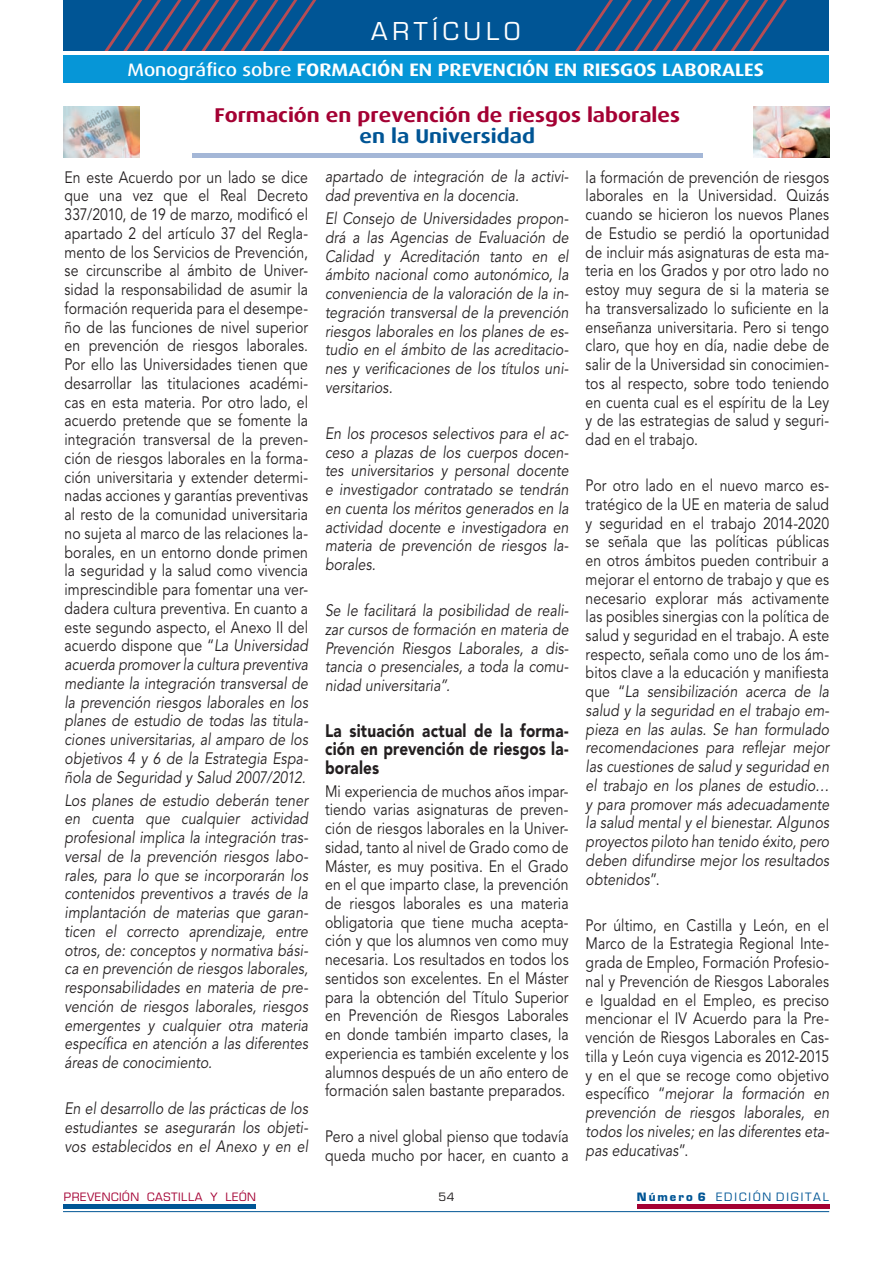
<style>
.page{position:relative;width:893px;height:1263px;background:#fff}
.page>*{position:absolute;margin:0;border:0;box-sizing:border-box;transform-origin:0 0}
.t1{font:24px "Eurostile";letter-spacing:.2em;color:#fff}
.t2{font:700 19.95px/21px "Dax Wide";color:#a40133;text-align:center}
.t3{font:900 18px/18.5px "Avenir";letter-spacing:.01em;color:#231f20;text-align:justify;scale:.85 1}
.t4{font:700 18px "Dax Wide";color:#fff}
.t5{font:16.5px/18.8px "Avenir";letter-spacing:.005em;color:#231f20;text-align:justify;scale:.85 1}
.t6{font:italic 16.5px/18.8px "Avenir";letter-spacing:.005em;color:#231f20;text-align:justify;scale:.85 1}
.t7{font:11.25px "Eurostile";letter-spacing:.05em;color:#a40133}
.t8{font:11.25px "Eurostile";letter-spacing:.175em;color:#005595}
.t9{font:11.25px "Eurostile";color:#231f20}
.s1{font-weight:500}
.s2{color:#005595}
.s3{font-style:italic}
.s4{font-weight:700}
</style>
<div class="page">
<div style="left:63px;top:0;width:765px;height:62px;background:#005595"></div>
<div style="left:63px;top:51px;width:765px;height:32px;background:#0696d7"></div>
<svg style="left:104px;top:0;width:213px;height:51px"></svg>
<svg style="left:575px;top:0;width:212px;height:51px"></svg>
<hr style="left:64px;top:1204px;width:192px;height:4px;background:#005595">
<hr style="left:637px;top:1204px;width:192px;height:4px;background:#a40133">
<hr style="left:63px;top:1211px;width:766px;height:1px;background:#005595">
<hr style="left:63px;top:51px;width:765px;height:3px;background:#fff">
<hr style="left:192px;top:153px;width:510px;height:4px;background:#a4b7d7">
<img style="left:64px;top:106px;width:75px;height:51px">
<img style="left:754px;top:106px;width:75px;height:51px">
<p class="t1" style="left:371px;top:17px;width:151px">ARTÍCULO</p>
<p class="t4" style="left:128px;top:59px;width:638px"><span class="s1">Monográfico sobre</span> FORMACIÓN EN PREVENCIÓN EN RIESGOS LABORALES</p>
<p class="t2" style="left:214px;top:105px;width:467px">Formación en prevención de riesgos laborales <span class="s2">en la Universidad</span></p>
<p class="t5" style="left:65px;top:168px;width:288px">En este Acuerdo por un lado se dice que una vez que el Real Decreto 337/2010, de 19 de marzo, modificó el apartado 2 del artículo 37 del Regla&shy;mento de los Servicios de Prevención, se circunscribe al ámbito de Univer&shy;sidad la responsabilidad de asumir la formación requerida para el desempe&shy;ño de las funciones de nivel superior en prevención de riesgos laborales.<br>Por ello las Universidades tienen que desarrollar las titulaciones académi&shy;cas en esta materia. Por otro lado, el acuerdo pretende que se fomente la integración transversal de la preven&shy;ción de riesgos laborales en la forma&shy;ción universitaria y extender determi&shy;nadas acciones y garantías preventivas al resto de la comunidad universitaria no sujeta al marco de las relaciones la&shy;borales, en un entorno donde primen la seguridad y la salud como vivencia imprescindible para fomentar una ver&shy;dadera cultura preventiva. En cuanto a este segundo aspecto, el Anexo II del acuerdo dispone que “<span class="s3">La Universidad acuerda promover la cultura preventiva mediante la integración transversal de la prevención riesgos laborales en los planes de estudio de todas las titula&shy;ciones universitarias, al amparo de los objetivos 4 y 6 de la Estrategia Espa&shy;ñola de Seguridad y Salud 2007/2012.</span></p>
<p class="t6" style="left:65px;top:791px;width:288px">Los planes de estudio deberán tener en cuenta que cualquier actividad profesional implica la integración tras&shy;versal de la prevención riesgos labo&shy;rales, para lo que se incorporarán los contenidos preventivos a través de la implantación de materias que garan&shy;ticen el correcto aprendizaje, entre otros, de: conceptos y normativa bási&shy;ca en prevención de riesgos laborales, responsabilidades en materia de pre&shy;vención de riesgos laborales, riesgos emergentes y cualquier otra materia específica en atención a las diferentes áreas de conocimiento.</p>
<p class="t6" style="left:65px;top:1099px;width:288px">En el desarrollo de las prácticas de los estudiantes se asegurarán los objeti&shy;vos establecidos en el Anexo y en el</p>
<p class="t6" style="left:325px;top:168px;width:288px">apartado de integración de la activi&shy;dad preventiva en la docencia.</p>
<p class="t6" style="left:325px;top:210px;width:288px">El Consejo de Universidades propon&shy;drá a las Agencias de Evaluación de Calidad y Acreditación tanto en el ámbito nacional como autonómico, la conveniencia de la valoración de la in&shy;tegración transversal de la prevención riesgos laborales en los planes de es&shy;tudio en el ámbito de las acreditacio&shy;nes y verificaciones de los títulos uni&shy;versitarios.</p>
<p class="t6" style="left:325px;top:424px;width:288px">En los procesos selectivos para el ac&shy;ceso a plazas de los cuerpos docen&shy;tes universitarios y personal docente e investigador contratado se tendrán en cuenta los méritos generados en la actividad docente e investigadora en materia de prevención de riesgos la&shy;borales.</p>
<p class="t6" style="left:325px;top:601px;width:288px">Se le facilitará la posibilidad de reali&shy;zar cursos de formación en materia de Prevención Riesgos Laborales, a dis&shy;tancia o presenciales, a toda la comu&shy;nidad universitaria”.</p>
<p class="t3" style="left:325px;top:721px;width:288px">La situación actual de la forma&shy;ción en prevención de riesgos la&shy;borales</p>
<p class="t5" style="left:325px;top:782px;width:288px">Mi experiencia de muchos años impar&shy;tiendo varias asignaturas de preven&shy;ción de riesgos laborales en la Univer&shy;sidad, tanto al nivel de Grado como de Máster, es muy positiva. En el Grado en el que imparto clase, la prevención de riesgos laborales es una materia obligatoria que tiene mucha acepta&shy;ción y que los alumnos ven como muy necesaria. Los resultados en todos los sentidos son excelentes. En el Máster para la obtención del Título Superior en Prevención de Riesgos Laborales en donde también imparto clases, la experiencia es también excelente y los alumnos después de un año entero de formación salen bastante preparados.</p>
<p class="t5" style="left:325px;top:1128px;width:288px">Pero a nivel global pienso que todavía queda mucho por hacer, en cuanto a</p>
<p class="t5" style="left:586px;top:168px;width:288px">la formación de prevención de riesgos laborales en la Universidad. Quizás cuando se hicieron los nuevos Planes de Estudio se perdió la oportunidad de incluir más asignaturas de esta ma&shy;teria en los Grados y por otro lado no estoy muy segura de si la materia se ha transversalizado lo suficiente en la enseñanza universitaria. Pero si tengo claro, que hoy en día, nadie debe de salir de la Universidad sin conocimien&shy;tos al respecto, sobre todo teniendo en cuenta cual es el espíritu de la Ley y de las estrategias de salud y seguri&shy;dad en el trabajo.</p>
<p class="t5" style="left:586px;top:476px;width:288px">Por otro lado en el nuevo marco es&shy;tratégico de la UE en materia de salud y seguridad en el trabajo 2014-2020 se señala que las políticas públicas en otros ámbitos pueden contribuir a mejorar el entorno de trabajo y que es necesario explorar más activamente las posibles sinergias con la política de salud y seguridad en el trabajo. A este respecto, señala como uno de los ám&shy;bitos clave a la educación y manifiesta que “<span class="s3">La sensibilización acerca de la salud y la seguridad en el trabajo em&shy;pieza en las aulas. Se han formulado recomendaciones para reflejar mejor las cuestiones de salud y seguridad en el trabajo en los planes de estudio… y para promover más adecuadamente la salud mental y el bienestar. Algunos proyectos piloto han tenido éxito, pero deben difundirse mejor los resultados obtenidos</span>”.</p>
<p class="t5" style="left:586px;top:916px;width:288px">Por último, en Castilla y León, en el Marco de la Estrategia Regional Inte&shy;grada de Empleo, Formación Profesio&shy;nal y Prevención de Riesgos Laborales e Igualdad en el Empleo, es preciso mencionar el IV Acuerdo para la Pre&shy;vención de Riesgos Laborales en Cas&shy;tilla y León cuya vigencia es 2012-2015 y en el que se recoge como objetivo específico “<span class="s3">mejorar la formación en prevención de riesgos laborales, en todos los niveles; en las diferentes eta&shy;pas educativas</span>”.</p>
<p class="t7" style="left:64px;top:1190px;width:194px">PREVENCIÓN CASTILLA Y LEÓN</p>
<p class="t9" style="left:438px;top:1190px;width:18px">54</p>
<p class="t8" style="left:637px;top:1190px;width:194px"><span class="s4">Número 6</span> EDICIÓN DIGITAL</p>
</div>
